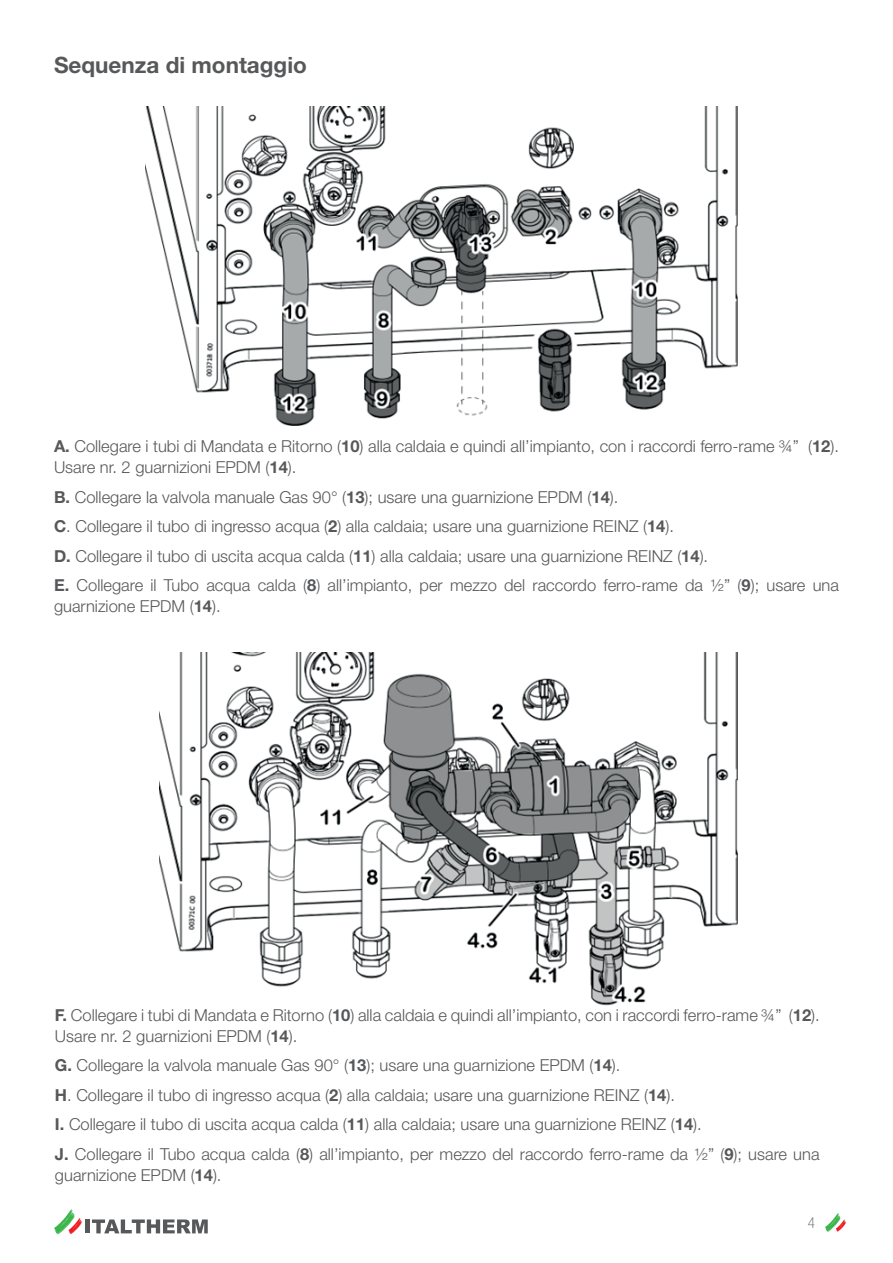
<style>
.page{position:relative;width:893px;height:1263px;background:#fff}
.page>*{position:absolute;margin:0;border:0;box-sizing:border-box;transform-origin:0 0}
.t1{font:700 22.5px "Helvetica Neue LT Std";color:#57585a}
.t2{font:300 16.5px/29.5px "Helvetica Neue LT Std";color:#57585a}
.t3{font:100 condensed 15px "Helvetica Neue LT Std";color:#57585a}
.s1{font-weight:700}
</style>
<div class="page">
<svg style="left:825px;top:1213px;width:21px;height:19px"></svg>
<hr style="left:86px;top:1219px;width:4px;height:14px;background:#57585a">
<svg style="left:92px;top:1219px;width:116px;height:14px"></svg>
<svg style="left:54px;top:1209px;width:28px;height:25px"></svg>
<img style="left:146px;top:106px;width:592px;height:320px">
<img style="left:159px;top:652px;width:579px;height:354px">
<h1 class="t1" style="left:54px;top:51px;width:254px">Sequenza di montaggio</h1>
<p class="t2" style="left:54px;top:435px;width:786px;line-height:21px"><span class="s1">A.</span> Collegare i tubi di Mandata e Ritorno (<span class="s1">10</span>) alla caldaia e quindi all’impianto, con i raccordi ferro-rame ¾” (<span class="s1">12</span>).<br>Usare nr. 2 guarnizioni EPDM (<span class="s1">14</span>).</p>
<p class="t2" style="left:54px;top:482px;width:786px"><span class="s1">B.</span> Collegare la valvola manuale Gas 90° (<span class="s1">13</span>); usare una guarnizione EPDM (<span class="s1">14</span>).<br><span class="s1">C</span>. Collegare il tubo di ingresso acqua (<span class="s1">2</span>) alla caldaia; usare una guarnizione REINZ (<span class="s1">14</span>).<br><span class="s1">D.</span> Collegare il tubo di uscita acqua calda (<span class="s1">11</span>) alla caldaia; usare una guarnizione REINZ (<span class="s1">14</span>).<br><span class="s1">E.</span> Collegare il Tubo acqua calda (<span class="s1">8</span>) all’impianto, per mezzo del raccordo ferro-rame da ½” (<span class="s1">9</span>); usare una</p>
<p class="t2" style="left:54px;top:591px;width:168px">guarnizione EPDM (<span class="s1">14</span>).</p>
<p class="t2" style="left:55px;top:1004px;width:766px;line-height:21px"><span class="s1">F.</span> Collegare i tubi di Mandata e Ritorno (<span class="s1">10</span>) alla caldaia e quindi all’impianto, con i raccordi ferro-rame ¾” (<span class="s1">12</span>).<br>Usare nr. 2 guarnizioni EPDM (<span class="s1">14</span>).</p>
<p class="t2" style="left:55px;top:1050px;width:766px"><span class="s1">G.</span> Collegare la valvola manuale Gas 90° (<span class="s1">13</span>); usare una guarnizione EPDM (<span class="s1">14</span>).<br><span class="s1">H</span>. Collegare il tubo di ingresso acqua (<span class="s1">2</span>) alla caldaia; usare una guarnizione REINZ (<span class="s1">14</span>).<br><span class="s1">I.</span> Collegare il tubo di uscita acqua calda (<span class="s1">11</span>) alla caldaia; usare una guarnizione REINZ (<span class="s1">14</span>).<br><span class="s1">J.</span> Collegare il Tubo acqua calda (<span class="s1">8</span>) all’impianto, per mezzo del raccordo ferro-rame da ½” (<span class="s1">9</span>); usare una</p>
<p class="t2" style="left:55px;top:1160px;width:168px">guarnizione EPDM (<span class="s1">14</span>).</p>
<p class="t3" style="left:808px;top:1214px;width:9px">4</p>
</div>
